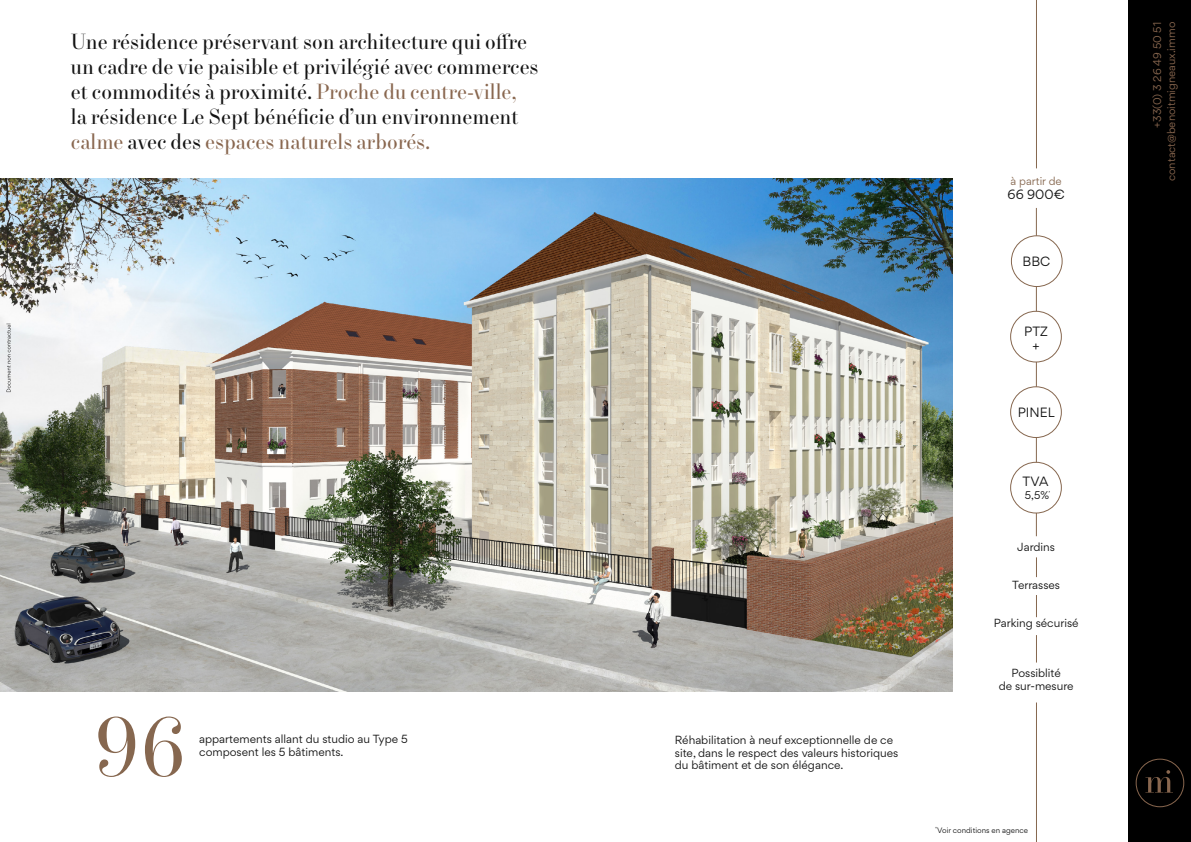
<style>
.page{position:relative;width:1191px;height:842px;background:#fff}
.page>*{position:absolute;margin:0;border:0;box-sizing:border-box;transform-origin:0 0}
.t1{font:85px "New Paris Headline";color:#86674f;scale:.96 1}
.t2{font:22px/25px "New Paris Headline";color:#131313;scale:.96 1}
.t3{font:12px/14.4px "Gordita";color:#131313;text-align:center}
.t4{font:10.5px/12.6px "Gordita";color:#131313}
.t5{font:10.2px "Gordita";color:#86674f}
.t6{font:10px/14px "Gordita";color:#89674f;text-align:right}
.t7{font:10px "Gordita";color:#131313}
.t8{font:7px "Gordita";color:#131313}
.s1{color:#89674f}
</style>
<div class="page">
<div style="left:1128px;top:0;width:63px;height:842px;background:#000"></div>
<svg style="left:1145px;top:770px;width:28px;height:23px"></svg>
<div style="left:1135px;top:759px;width:49px;height:48px;border:1px solid #89674f;border-radius:50%"></div>
<hr style="left:1036px;top:208px;width:1px;height:328px;background:#86674f">
<hr style="left:1036px;top:702px;width:1px;height:140px;background:#86674f">
<svg style="left:1036px;top:595px;width:1px;height:22px"></svg>
<svg style="left:1036px;top:635px;width:1px;height:27px"></svg>
<svg style="left:1036px;top:557px;width:1px;height:20px"></svg>
<hr style="left:1036px;top:0;width:1px;height:168px;background:#86674f">
<div style="left:1011px;top:236px;width:51px;height:50px;background:#fff;border-radius:50%"></div>
<div style="left:1011px;top:235px;width:51px;height:52px;border:1px solid #86674f;border-radius:50%"></div>
<div style="left:1010px;top:311px;width:51px;height:51px;background:#fff;border-radius:50%"></div>
<div style="left:1010px;top:311px;width:51px;height:51px;border:1px solid #86674f;border-radius:50%"></div>
<div style="left:1010px;top:387px;width:51px;height:50px;background:#fff;border-radius:50%"></div>
<div style="left:1010px;top:386px;width:51px;height:52px;border:1px solid #86674f;border-radius:50%"></div>
<img style="left:0;top:179px;width:952px;height:513px">
<svg style="left:6px;top:324px;width:5px;height:68px"></svg>
<div style="left:1010px;top:462px;width:51px;height:51px;background:#fff;border-radius:50%"></div>
<div style="left:1010px;top:462px;width:51px;height:51px;border:1px solid #86674f;border-radius:50%"></div>
<p class="t2" style="left:71px;top:30px;width:489px">Une résidence préservant son architecture qui offre un cadre de vie paisible et privilégié avec commerces et commodités à proximité. <span class="s1">Proche du centre-ville,<br></span>la résidence Le Sept bénéficie d’un environnement <span class="s1">calme</span> avec des <span class="s1">espaces naturels arborés.</span></p>
<h1 class="t1" style="left:96px;top:699px;width:96px">96</h1>
<p class="t4" style="left:199px;top:733px;width:210px">appartements allant du studio au Type 5 composent les 5 bâtiments.</p>
<p class="t4" style="left:675px;top:734px;width:225px">Réhabilitation à neuf exceptionnelle de ce site, dans le respect des valeurs historiques du bâtiment et de son élégance.</p>
<p class="t5" style="left:1010px;top:173px;width:53px">à partir de</p>
<p class="t3" style="left:1007px;top:187px;width:59px">66 900€</p>
<p class="t3" style="left:1022px;top:254px;width:29px">BBC</p>
<p class="t3" style="left:1024px;top:324px;width:25px">PTZ +</p>
<p class="t3" style="left:1017px;top:405px;width:39px">PINEL</p>
<p class="t3" style="left:1022px;top:474px;width:27px">TVA</p>
<p class="t7" style="left:1024px;top:487px;width:26px">5,5%</p>
<p class="t4" style="left:1017px;top:540px;width:39px">Jardins</p>
<p class="t4" style="left:1012px;top:578px;width:49px">Terrasses</p>
<p class="t4" style="left:993px;top:616px;width:86px">Parking sécurisé</p>
<p class="t4" style="left:998px;top:666px;width:76px;text-align:center">Possiblité<br>de sur-mesure</p>
<p class="t8" style="left:935px;top:825px;width:94px"><sup>*</sup>Voir conditions en agence</p>
<p class="t6" style="left:1150px;top:181px;width:161px;rotate:-90deg">+33(0) 3 26 49 50 51 contact@benoitmigneaux.immo</p>
</div>
